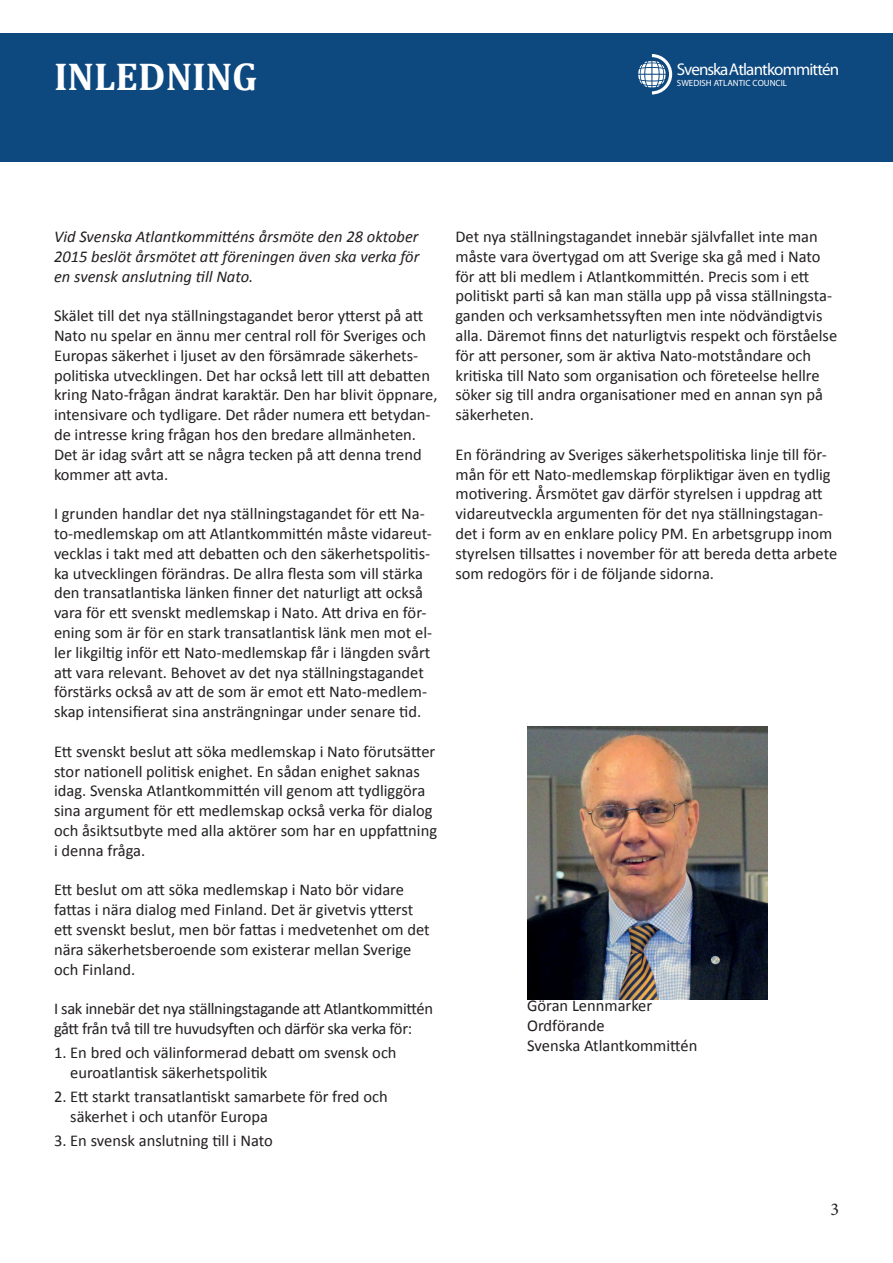
<style>
.page{position:relative;width:893px;height:1263px;background:#fff}
.page>*{position:absolute;margin:0;border:0;box-sizing:border-box;transform-origin:0 0}
.t1{font:700 39px "Cambria";color:#fff}
.t2{font:18px "Minion Pro";color:#231f20}
.t3{font:700 16.95px "Roboto Condensed";letter-spacing:-.05em;color:#fff}
.t4{font:16.5px/19.8px "Calibri";color:#231f20}
.t5{font:italic 16.5px/19.8px "Calibri";color:#231f20;text-align:justify}
.t6{font:16.5px/19.8px "Calibri";letter-spacing:-.02em;color:#231f20}
.t7{font:300 9px "Roboto Condensed";color:#fff}
.s1{font-weight:400}
</style>
<div class="page">
<div style="left:0;top:33px;width:893px;height:129px;background:#0d487f"></div>
<img style="left:527px;top:726px;width:240px;height:273px">
<svg style="left:638px;top:54px;width:34px;height:40px"></svg>
<h1 class="t1" style="left:54px;top:49px;width:205px">INLEDNING</h1>
<p class="t3" style="left:677px;top:59px;width:164px"><span class="s1">Svenska</span>Atlantkommittén</p>
<p class="t7" style="left:677px;top:78px;width:112px">SWEDISH ATLANTIC COUNCIL</p>
<p class="t5" style="left:54px;top:226px;width:367px">Vid Svenska Atlantkommitténs årsmöte den 28 oktober 2015 beslöt årsmötet att föreningen även ska verka för en svensk anslutning till Nato.</p>
<p class="t4" style="left:54px;top:306px;width:385px">Skälet till det nya ställningstagandet beror ytterst på att Nato nu spelar en ännu mer central roll för Sveriges och Europas säkerhet i ljuset av den försämrade säkerhets&shy;politiska utvecklingen. Det har också lett till att debatten kring Nato-frågan ändrat karaktär. Den har blivit öppnare, intensivare och tydligare. Det råder numera ett betydan&shy;de intresse kring frågan hos den bredare allmänheten.<br>Det är idag svårt att se några tecken på att denna trend kommer att avta.</p>
<p class="t4" style="left:54px;top:504px;width:380px">I grunden handlar det nya ställningstagandet för ett Na&shy;to-medlemskap om att Atlantkommittén måste vidareut&shy;vecklas i takt med att debatten och den säkerhetspolitis&shy;ka utvecklingen förändras. De allra flesta som vill stärka den transatlantiska länken finner det naturligt att också vara för ett svenskt medlemskap i Nato. Att driva en för&shy;ening som är för en stark transatlantisk länk men mot el&shy;ler likgiltig inför ett Nato-medlemskap får i längden svårt att vara relevant. Behovet av det nya ställningstagandet förstärks också av att de som är emot ett Nato-medlem&shy;skap intensifierat sina ansträngningar under senare tid.</p>
<p class="t4" style="left:54px;top:741px;width:385px">Ett svenskt beslut att söka medlemskap i Nato förutsätter stor nationell politisk enighet. En sådan enighet saknas idag. Svenska Atlantkommittén vill genom att tydliggöra sina argument för ett medlemskap också verka för dialog och åsiktsutbyte med alla aktörer som har en uppfattning i denna fråga.</p>
<p class="t4" style="left:54px;top:880px;width:377px">Ett beslut om att söka medlemskap i Nato bör vidare fattas i nära dialog med Finland. Det är givetvis ytterst ett svenskt beslut, men bör fattas i medvetenhet om det nära säkerhetsberoende som existerar mellan Sverige och Finland.</p>
<p class="t6" style="left:54px;top:999px;width:380px">I sak innebär det nya ställningstagande att Atlantkommittén gått från två till tre huvudsyften och därför ska verka för:</p>
<p class="t4" style="left:70px;top:1043px;width:328px;text-indent:-16px">1. En bred och välinformerad debatt om svensk och euroatlantisk säkerhetspolitik</p>
<p class="t4" style="left:70px;top:1086px;width:319px;text-indent:-16px">2. Ett starkt transatlantiskt samarbete för fred och säkerhet i och utanför Europa</p>
<p class="t4" style="left:54px;top:1130px;width:220px">3. En svensk anslutning till i Nato</p>
<p class="t4" style="left:455px;top:227px;width:383px">Det nya ställningstagandet innebär självfallet inte man måste vara övertygad om att Sverige ska gå med i Nato för att bli medlem i Atlantkommittén. Precis som i ett politiskt parti så kan man ställa upp på vissa ställningsta&shy;ganden och verksamhetssyften men inte nödvändigtvis alla. Däremot finns det naturligtvis respekt och förståelse för att personer, som är aktiva Nato-motståndare och kritiska till Nato som organisation och företeelse hellre söker sig till andra organisationer med en annan syn på säkerheten.</p>
<p class="t4" style="left:455px;top:444px;width:383px">En förändring av Sveriges säkerhetspolitiska linje till för&shy;mån för ett Nato-medlemskap förpliktigar även en tydlig motivering. Årsmötet gav därför styrelsen i uppdrag att vidareutveckla argumenten för det nya ställningstagan&shy;det i form av en enklare policy PM. En arbetsgrupp inom styrelsen tillsattes i november för att bereda detta arbete som redogörs för i de följande sidorna.</p>
<p class="t4" style="left:527px;top:996px;width:172px">Göran Lennmarker<br>Ordförande<br>Svenska Atlantkommittén</p>
<p class="t2" style="left:830px;top:1197px;width:10px">3</p>
</div>
